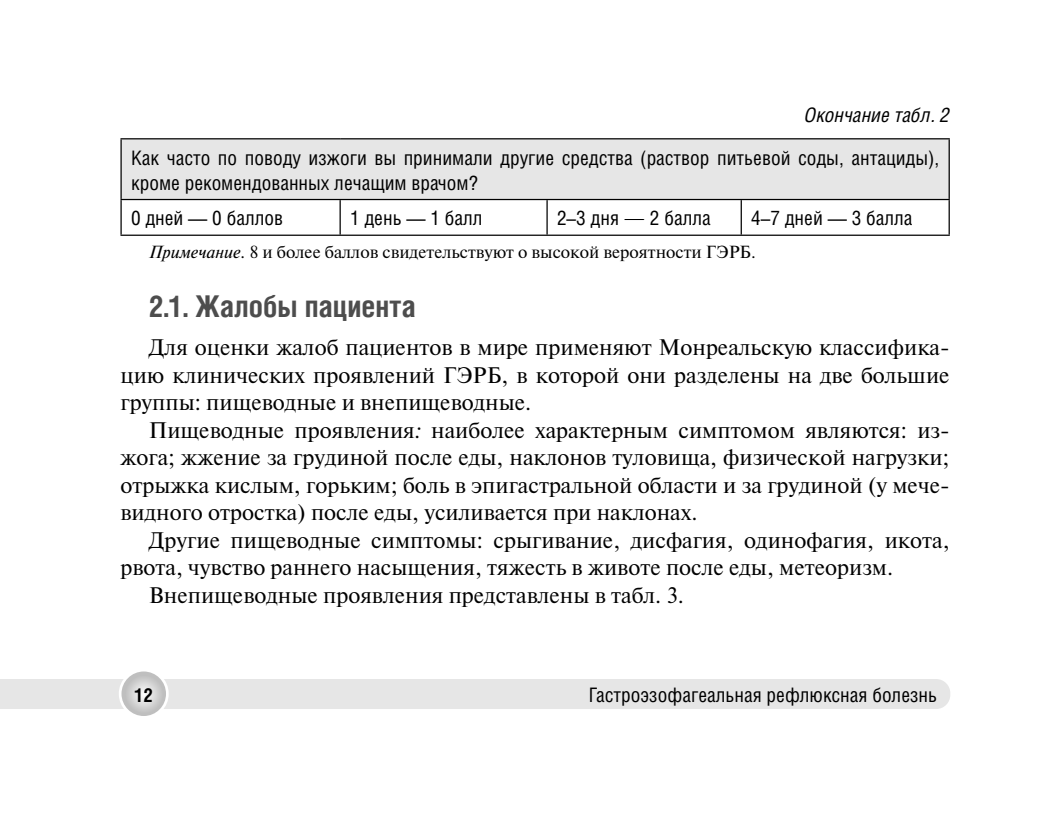
<style>
.page{position:relative;width:1063px;height:815px;background:#fff}
.page>*{position:absolute;margin:0;border:0;box-sizing:border-box;transform-origin:0 0}
.t1{font:700 30px "Helios Cond C";color:#4d4d4d}
.t2{font:22.5px "Newton";color:#000}
.t3{font:20px/25px "Helios Cond C";color:#000}
.t4{font:italic 20px "Helios Cond C";color:#000}
.t5{font:700 19.25px "Helios Cond C";color:#000}
.t6{font:17.5px "Newton";color:#000}
.s1{font-family:"Newton"}
.s2{font-style:italic}
</style>
<div class="page">
<div style="left:0;top:679px;width:950px;height:30px;background:#e6e6e6"></div>
<svg style="left:120px;top:670px;width:47px;height:47px;background:#d1d1d1"></svg>
<div style="left:119px;top:669px;width:50px;height:50px;border:3px solid #fff;border-radius:50%"></div>
<div style="left:121px;top:139px;width:828px;height:61px;background:#e6e6e6"></div>
<hr style="left:340px;top:200px;width:1px;height:35px;background:#000">
<hr style="left:546px;top:200px;width:2px;height:35px;background:#000">
<hr style="left:741px;top:200px;width:1px;height:35px;background:#000">
<hr style="left:120px;top:200px;width:2px;height:35px;background:#000">
<hr style="left:949px;top:200px;width:1px;height:35px;background:#000">
<hr style="left:120px;top:235px;width:830px;height:1px;background:#000">
<hr style="left:120px;top:138px;width:220px;height:1px;background:#000">
<hr style="left:120px;top:139px;width:2px;height:60px;background:#000">
<hr style="left:340px;top:138px;width:610px;height:1px;background:#000">
<hr style="left:949px;top:139px;width:1px;height:60px;background:#000">
<hr style="left:120px;top:199px;width:830px;height:1px;background:#000">
<p class="t4" style="left:805px;top:108px;width:146px">Окончание табл. 2</p>
<p class="t3" style="left:131px;top:147px;width:810px">Как часто по поводу изжоги вы принимали другие средства (раствор питьевой соды, антациды), кроме рекомендованных лечащим врачом?</p>
<p class="t3" style="left:131px;top:207px;width:154px">0 дней — 0 баллов</p>
<p class="t3" style="left:350px;top:207px;width:134px">1 день — 1 балл</p>
<p class="t3" style="left:557px;top:207px;width:155px">2–3 дня <span class="s1">―</span> 2 балла</p>
<p class="t3" style="left:751px;top:207px;width:163px">4–7 дней — 3 балла</p>
<p class="t6" style="left:149px;top:246px;width:609px"><span class="s2">Примечание.</span> 8 и более баллов свидетельствуют о высокой вероятности ГЭРБ.</p>
<p class="t1" style="left:149px;top:296px;width:268px">2.1. Жалобы пациента</p>
<p class="t2" style="left:149px;top:339px;width:802px">Для оценки жалоб пациентов в мире применяют Монреальскую классифика-</p>
<p class="t2" style="left:120px;top:367px;width:831px">цию клинических проявлений ГЭРБ, в которой они разделены на две большие</p>
<p class="t2" style="left:120px;top:394px;width:412px">группы: пищеводные и внепищеводные.</p>
<p class="t2" style="left:149px;top:422px;width:802px">Пищеводные проявления<span class="s2">:</span> наиболее характерным симптомом являются: из-</p>
<p class="t2" style="left:120px;top:449px;width:831px">жога; жжение за грудиной после еды, наклонов туловища, физической нагрузки;</p>
<p class="t2" style="left:120px;top:477px;width:831px">отрыжка кислым, горьким; боль в эпигастральной области и за грудиной (у мече-</p>
<p class="t2" style="left:120px;top:504px;width:579px">видного отростка) после еды, усиливается при наклонах.</p>
<p class="t2" style="left:149px;top:532px;width:802px">Другие пищеводные симптомы: срыгивание, дисфагия, одинофагия, икота,</p>
<p class="t2" style="left:120px;top:559px;width:774px">рвота, чувство раннего насыщения, тяжесть в животе после еды, метеоризм.</p>
<p class="t2" style="left:149px;top:587px;width:537px">Внепищеводные проявления представлены в табл. 3.</p>
<p class="t5" style="left:134px;top:688px;width:20px">12</p>
<p class="t3" style="left:589px;top:684px;width:350px">Гастроэзофагеальная рефлюксная болезнь</p>
</div>
